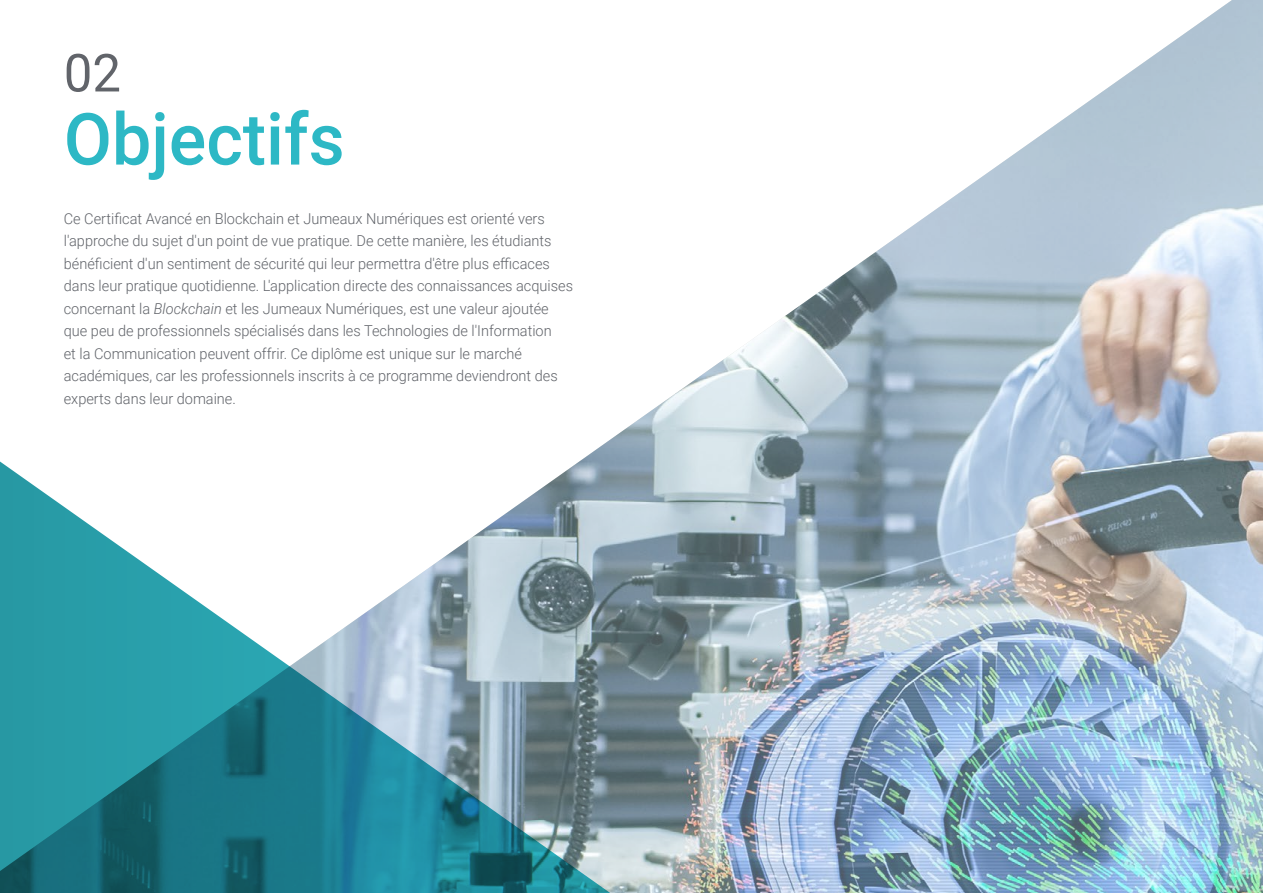
<style>
.page{position:relative;width:1263px;height:893px;background:#fff}
.page>*{position:absolute;margin:0;border:0;box-sizing:border-box;transform-origin:0 0}
.t1{font:500 72px "Roboto";color:#2db8c5}
.t2{font:52.5px "Roboto";color:#61646a}
.t3{font:300 15px/22.5px "Roboto";color:#61646a}
.s1{font-style:italic}
</style>
<div class="page">
<img style="left:601px;top:0;width:662px;height:893px">
<svg style="left:0;top:446px;width:640px;height:447px"></svg>
<h2 class="t2" style="left:64px;top:36px;width:59px">02</h2>
<h1 class="t1" style="left:64px;top:89px;width:282px">Objectifs</h1>
<p class="t3" style="left:64px;top:207px;width:511px">Ce Certificat Avancé en Blockchain et Jumeaux Numériques est orienté vers l'approche du sujet d'un point de vue pratique. De cette manière, les étudiants bénéficient d'un sentiment de sécurité qui leur permettra d'être plus efficaces dans leur pratique quotidienne. L'application directe des connaissances acquises concernant la <span class="s1">Blockchain</span> et les Jumeaux Numériques, est une valeur ajoutée que peu de professionnels spécialisés dans les Technologies de l'Information<br>et la Communication peuvent offrir. Ce diplôme est unique sur le marché académiques, car les professionnels inscrits à ce programme deviendront des experts dans leur domaine.</p>
</div>
